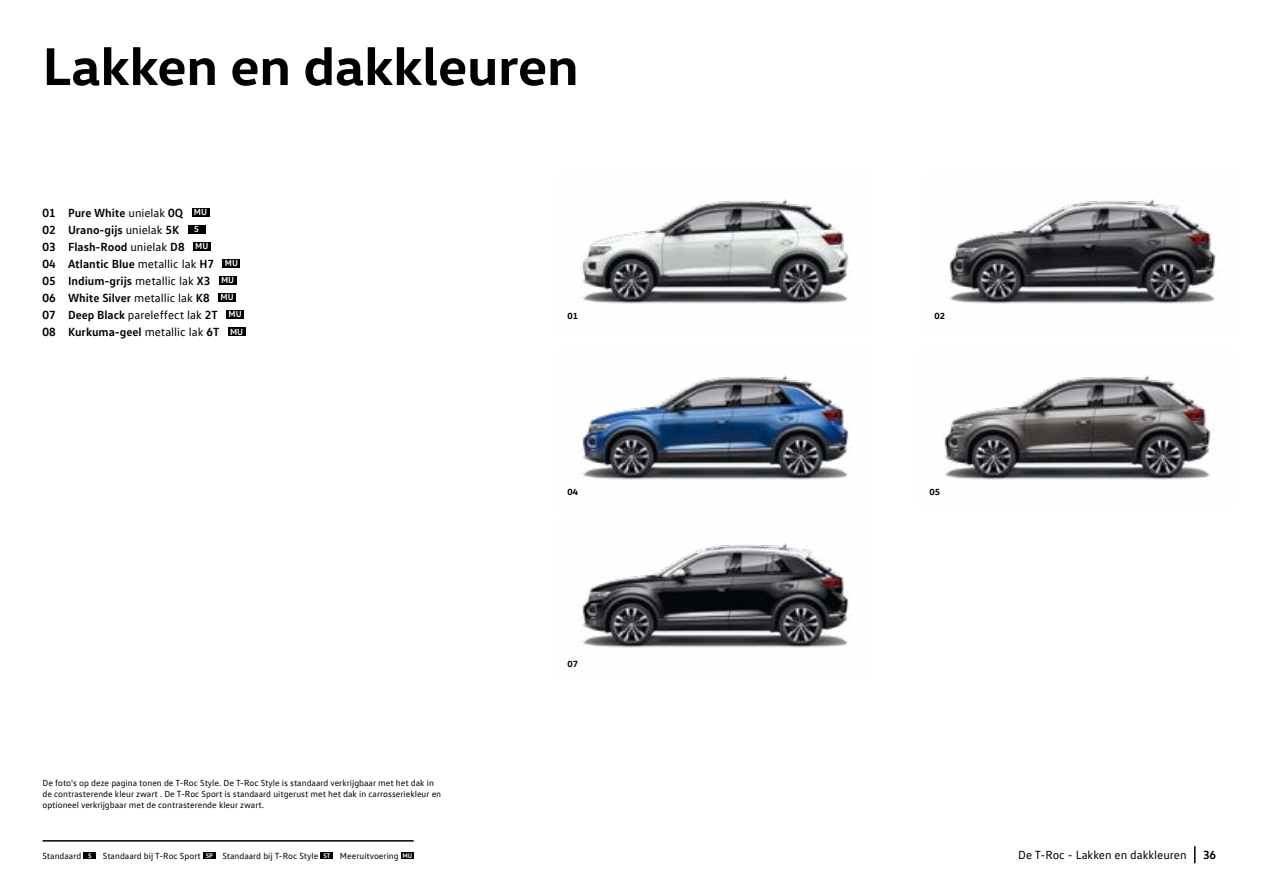
<style>
.page{position:relative;width:1263px;height:893px;background:#fff}
.page>*{position:absolute;margin:0;border:0;box-sizing:border-box;transform-origin:0 0}
.t1{font:700 54px "VW Head";color:#000}
.t2{font:700 12px/17px "VW Text";color:#000}
.t3{font:12px "VW Text";color:#000}
.t4{font:9px/10.8px "VW Text";color:#000}
.t5{font:700 9px "VW Head";color:#000}
.s1{font-weight:400}
.s2{font-size:9px;color:#fff}
.s3{font-weight:700;font-size:6.75px;color:#fff}
</style>
<div class="page">
<hr style="left:43px;top:840px;width:371px;height:2px;background:#000">
<div style="left:84px;top:852px;width:12px;height:7px;background:#000"></div>
<div style="left:203px;top:852px;width:13px;height:7px;background:#000"></div>
<div style="left:320px;top:852px;width:13px;height:7px;background:#000"></div>
<div style="left:401px;top:852px;width:13px;height:7px;background:#000"></div>
<svg style="left:1194px;top:846px;width:1px;height:17px"></svg>
<div style="left:192px;top:208px;width:17px;height:9px;background:#000"></div>
<div style="left:188px;top:225px;width:17px;height:9px;background:#000"></div>
<div style="left:193px;top:242px;width:17px;height:9px;background:#000"></div>
<div style="left:223px;top:259px;width:17px;height:9px;background:#000"></div>
<div style="left:219px;top:276px;width:17px;height:9px;background:#000"></div>
<div style="left:219px;top:293px;width:17px;height:9px;background:#000"></div>
<div style="left:227px;top:310px;width:17px;height:9px;background:#000"></div>
<div style="left:228px;top:327px;width:17px;height:9px;background:#000"></div>
<img style="left:579px;top:199px;width:273px;height:105px">
<img style="left:946px;top:199px;width:273px;height:105px">
<img style="left:941px;top:375px;width:273px;height:105px">
<img style="left:579px;top:543px;width:273px;height:105px">
<img style="left:579px;top:375px;width:273px;height:105px">
<h1 class="t1" style="left:43px;top:31px;width:537px">Lakken en dakkleuren</h1>
<p class="t2" style="left:43px;top:204px;width:202px">01 Pure White <span class="s1">unielak</span> 0Q <span class="s2">MU<br></span>02 Urano-gijs <span class="s1">unielak</span> 5K <span class="s2">S<br></span>03 Flash-Rood <span class="s1">unielak</span> D8 <span class="s2">MU<br></span>04 Atlantic Blue <span class="s1">metallic lak</span> H7 <span class="s2">MU<br></span>05 Indium-grijs <span class="s1">metallic lak</span> X3 <span class="s2">MU<br></span>06 White Silver <span class="s1">metallic lak</span> K8 <span class="s2">MU<br></span>07 Deep Black <span class="s1">pareleffect lak</span> 2T <span class="s2">MU<br></span>08 Kurkuma-geel <span class="s1">metallic lak</span> 6T <span class="s2">MU</span></p>
<p class="t4" style="left:43px;top:778px;width:400px">De foto's op deze pagina tonen de T-Roc Style. De T-Roc Style is standaard verkrijgbaar met het dak in de contrasterende kleur zwart . De T-Roc Sport is standaard uitgerust met het dak in carrosseriekleur en optioneel verkrijgbaar met de contrasterende kleur zwart.</p>
<p class="t5" style="left:567px;top:310px;width:12px">01</p>
<p class="t5" style="left:935px;top:310px;width:12px">02</p>
<p class="t5" style="left:567px;top:486px;width:12px">04</p>
<p class="t5" style="left:567px;top:658px;width:12px">07</p>
<p class="t5" style="left:929px;top:486px;width:12px">05</p>
<h2 class="t3" style="left:1018px;top:847px;width:170px">De T-Roc - Lakken en dakkleuren</h2>
<p class="t4" style="left:43px;top:850px;width:371px">Standaard <span class="s3">S</span> Standaard bij T-Roc Sport <span class="s3">SP</span> Standaard bij T-Roc Style <span class="s3">ST</span> Meeruitvoering <span class="s3">MU</span></p>
<h2 class="t2" style="left:1203px;top:846px;width:15px">36</h2>
</div>
